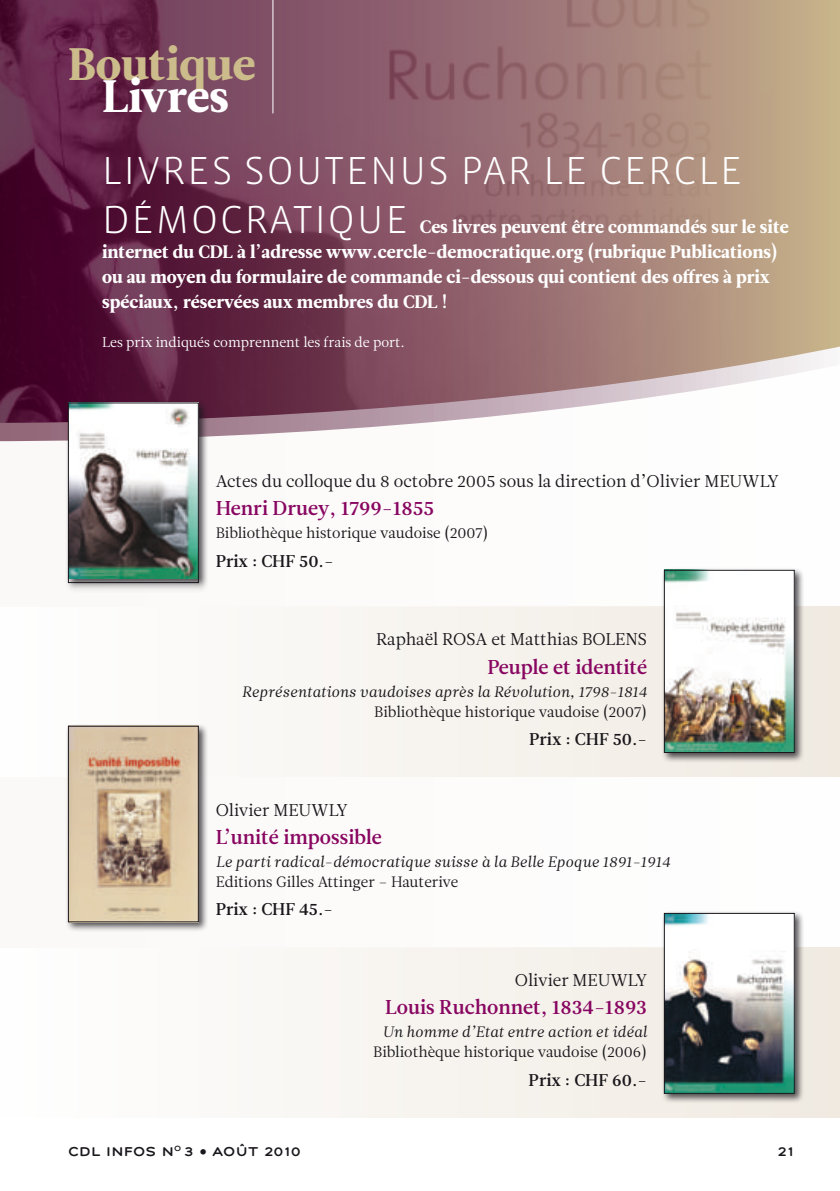
<style>
.page{position:relative;width:840px;height:1191px;background:#fff}
.page>*{position:absolute;margin:0;border:0;box-sizing:border-box;transform-origin:0 0}
.t1{font:45.4px "Leitura News Roman 4";color:#ccbb8b}
.t2{font:45.4px "Leitura News Roman 4";color:#fff}
.t3{font:300 40px "Vista Sans";letter-spacing:.05em;color:#fff}
.t4{font:20px "Leitura News Roman 3";color:#880661}
.t5{font:18px/25px "Leitura News Roman 4";color:#fff}
.t6{font:17px "Leitura News Roman 1";color:#1a171c}
.t7{font:17px "Leitura News Roman 3";color:#1a171c}
.t8{font:15px "Leitura News Roman 1";color:#1a171c}
.t9{font:15px "Leitura News Italic 1";color:#1a171c}
.t10{font:14px "Leitura News Roman 1";color:#fff}
.t11{font:700 14px "Montag";letter-spacing:.015em;color:#1a171c}
</style>
<div class="page">
<div style="left:0;top:947px;width:839px;height:170px;background:#f8f6f2"></div>
<div style="left:0;top:777px;width:839px;height:170px;background:#fbf9f7"></div>
<div style="left:0;top:607px;width:839px;height:170px;background:linear-gradient(to right,#fefefe,#f0eae1)"></div>
<div style="left:0;top:329px;width:839px;height:278px;background:#fbf9f7"></div>
<svg style="left:0;top:423px;width:420px;height:18px"></svg>
<div style="left:805px;top:0;width:34px;height:354px;background:#c6b189"></div>
<img style="left:0;top:0;width:805px;height:423px">
<hr style="left:272px;top:0;width:1px;height:113px;background:#fff">
<div style="left:66px;top:400px;width:143px;height:193px;background:#1a171c;opacity:.75"></div>
<img style="left:70px;top:405px;width:126px;height:173px">
<div style="left:68px;top:403px;width:130px;height:180px;border:1px solid #1a171c"></div>
<div style="left:66px;top:723px;width:143px;height:209px;background:#1a171c;opacity:.75"></div>
<img style="left:70px;top:728px;width:126px;height:192px">
<div style="left:68px;top:726px;width:130px;height:196px;border:1px solid #1a171c"></div>
<div style="left:661px;top:568px;width:143px;height:195px;background:#1a171c;opacity:.75"></div>
<img style="left:665px;top:572px;width:127px;height:179px">
<div style="left:663px;top:570px;width:131px;height:183px;border:1px solid #1a171c"></div>
<div style="left:661px;top:910px;width:143px;height:193px;background:#1a171c;opacity:.75"></div>
<img style="left:665px;top:915px;width:127px;height:176px">
<div style="left:663px;top:913px;width:131px;height:180px;border:1px solid #1a171c"></div>
<h1 class="t1" style="left:68px;top:37px;width:189px">Boutique</h1>
<h1 class="t2" style="left:102px;top:69px;width:128px">Livres</h1>
<h2 class="t3" style="left:102px;top:151px;width:568px">LIVRES SOUTENUS PARLE CERCL</h2>
<h2 class="t3" style="left:719px;top:151px;width:23px">E</h2>
<h2 class="t3" style="left:102px;top:199px;width:307px">DÉMOCRATIQUE</h2>
<p class="t5" style="left:102px;top:214px;width:687px;text-indent:317px">Ces livres peuvent être commandés sur le site internet du CDL à l’adresse www.cercle-democratique.org (rubrique Publications) ou au moyen du formulaire de commande ci-dessous qui contient des offres à prix spéciaux, réservées aux membres du CDL !</p>
<p class="t10" style="left:102px;top:333px;width:304px">Les prix indiqués comprennent les frais de port.</p>
<p class="t6" style="left:215px;top:471px;width:564px">Actes du colloque du 8 octobre 2005 sous la direction d’Olivier MEUWLY</p>
<p class="t4" style="left:215px;top:496px;width:220px">Henri Druey, 1799-1855</p>
<p class="t8" style="left:215px;top:524px;width:274px">Bibliothèque historique vaudoise (2007)</p>
<p class="t7" style="left:215px;top:550px;width:119px">Prix : CHF 50.-</p>
<p class="t6" style="left:376px;top:629px;width:272px">Raphaël ROSA et Matthias BOLENS</p>
<p class="t4" style="left:487px;top:655px;width:161px">Peuple et identité</p>
<p class="t9" style="left:242px;top:683px;width:406px">Représentations vaudoises après la Révolution, 1798-1814</p>
<p class="t8" style="left:374px;top:703px;width:274px">Bibliothèque historique vaudoise (2007)</p>
<p class="t7" style="left:529px;top:729px;width:119px">Prix : CHF 50.-</p>
<p class="t6" style="left:215px;top:799px;width:134px">Olivier MEUWLY</p>
<p class="t4" style="left:215px;top:825px;width:167px">L’unité impossible</p>
<p class="t9" style="left:215px;top:853px;width:456px">Le parti radical-démocratique suisse à la Belle Epoque 1891-1914</p>
<p class="t8" style="left:215px;top:873px;width:244px">Editions Gilles Attinger – Hauterive</p>
<p class="t7" style="left:215px;top:899px;width:119px">Prix : CHF 45.-</p>
<p class="t6" style="left:514px;top:970px;width:134px">Olivier MEUWLY</p>
<p class="t4" style="left:385px;top:995px;width:263px">Louis Ruchonnet, 1834-1893</p>
<p class="t9" style="left:382px;top:1023px;width:266px">Un homme d’Etat entre action et idéal</p>
<p class="t8" style="left:373px;top:1043px;width:275px">Bibliothèque historique vaudoise (2006)</p>
<p class="t7" style="left:528px;top:1069px;width:120px">Prix : CHF 60.-</p>
<p class="t11" style="left:68px;top:1143px;width:12px">CDL</p>
<p class="t11" style="left:106px;top:1143px;width:196px">I NFOS N <sup>O</sup> 3 • AOÛT 2010</p>
<p class="t11" style="left:776px;top:1143px;width:19px">21</p>
</div>
